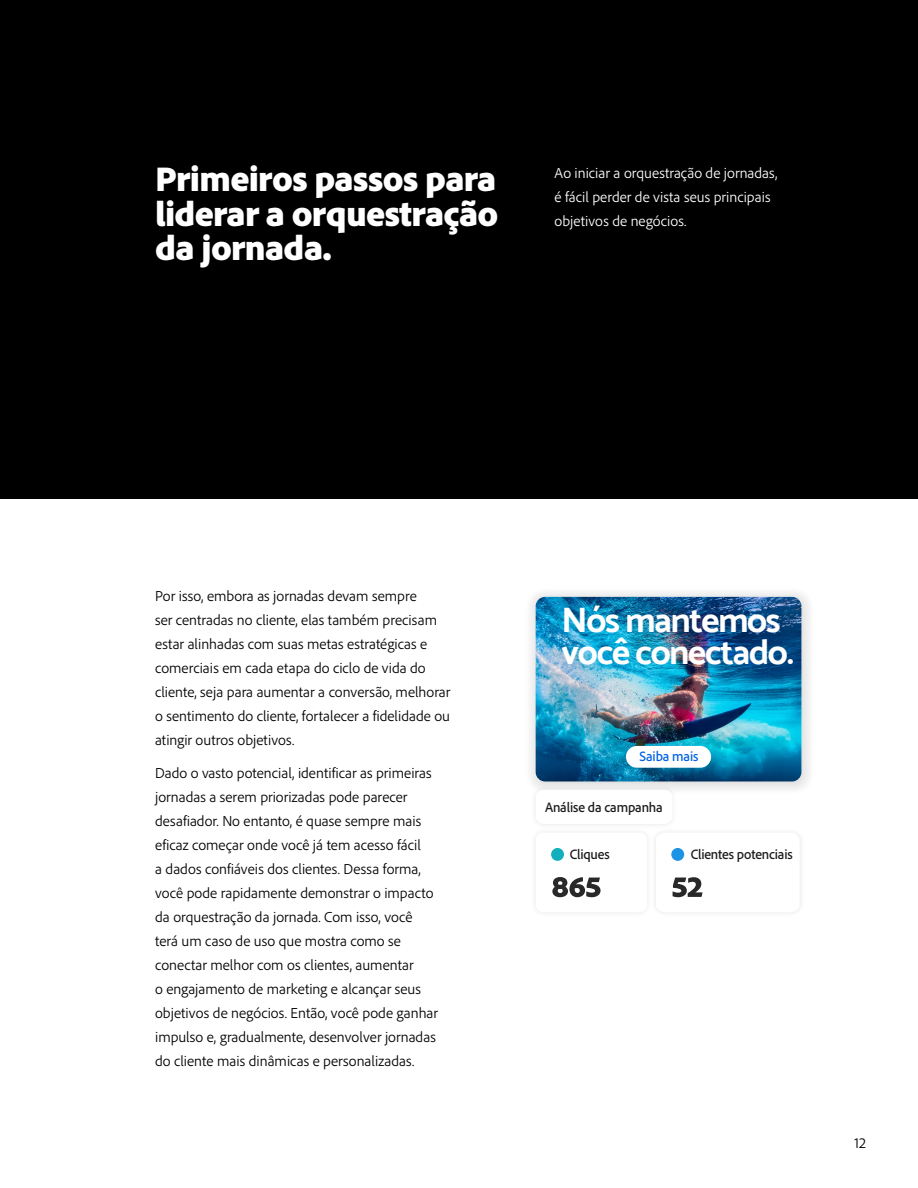
<style>
.page{position:relative;width:918px;height:1188px;background:#fff}
.page>*{position:absolute;margin:0;border:0;box-sizing:border-box;transform-origin:0 0}
.t1{font:900 36px/34.5px "Adobe Clean";letter-spacing:-.02em;color:#fff;text-align:justify}
.t2{font:700 35.25px/32.7px "Catamaran";letter-spacing:-.035em;color:#fff}
.t3{font:300 15px/24px "Adobe Clean";color:#000}
.t4{font:300 15px/24px "Adobe Clean";letter-spacing:.005em;color:#fff}
.t5{font:500 14.1px "Adobe Clean";letter-spacing:-.015em;color:#1a1a1a}
.t6{font:500 14.1px "Adobe Clean";letter-spacing:-.015em;color:#0161e5}
</style>
<div class="page">
<div style="left:0;top:0;width:918px;height:498px;background:#000"></div>
<img style="left:530px;top:592px;width:280px;height:198px">
<img style="left:536px;top:597px;width:265px;height:184px">
<div style="left:626px;top:746px;width:85px;height:22px;background:#fff;border-radius:11px"></div>
<img style="left:530px;top:782px;width:150px;height:43px">
<div style="left:536px;top:790px;width:137px;height:34px;background:#fff;border-radius:8px"></div>
<div style="left:551px;top:848px;width:13px;height:13px;background:#14afbd;border-radius:50%"></div>
<svg style="left:552px;top:877px;width:49px;height:20px"></svg>
<img style="left:655px;top:832px;width:146px;height:81px">
<svg style="left:656px;top:833px;width:144px;height:79px"></svg>
<h1 class="t1" style="left:155px;top:160px;width:345px">Primeiros passos para liderar a orquestração da jornada.</h1>
<p class="t4" style="left:555px;top:160px;width:224px">Ao iniciar a orquestração de jornadas, é fácil perder de vista seus principais objetivos de negócios.</p>
<p class="t3" style="left:155px;top:584px;width:297px">Por isso, embora as jornadas devam sempre<br>ser centradas no cliente, elas também precisam estar alinhadas com suas metas estratégicas e comerciais em cada etapa do ciclo de vida do cliente, seja para aumentar a conversão, melhorar o sentimento do cliente, fortalecer a fidelidade ou atingir outros objetivos.</p>
<p class="t3" style="left:155px;top:760px;width:284px">Dado o vasto potencial, identificar as primeiras jornadas a serem priorizadas pode parecer desafiador. No entanto, é quase sempre mais eficaz começar onde você já tem acesso fácil<br>a dados confiáveis dos clientes. Dessa forma, você pode rapidamente demonstrar o impacto da orquestração da jornada. Com isso, você terá um caso de uso que mostra como se conectar melhor com os clientes, aumentar<br>o engajamento de marketing e alcançar seus objetivos de negócios. Então, você pode ganhar impulso e, gradualmente, desenvolver jornadas do cliente mais dinâmicas e personalizadas.</p>
<h2 class="t2" style="left:562px;top:603px;width:234px">Nós mantemos você conectado.</h2>
<p class="t6" style="left:640px;top:747px;width:61px">Saiba mais</p>
<p class="t5" style="left:545px;top:798px;width:119px">Análise da campanha</p>
<p class="t5" style="left:570px;top:845px;width:41px">Cliques</p>
<p class="t5" style="left:691px;top:845px;width:104px">Clientes potenciais</p>
<p class="t3" style="left:855px;top:1130px;width:13px">12</p>
</div>
